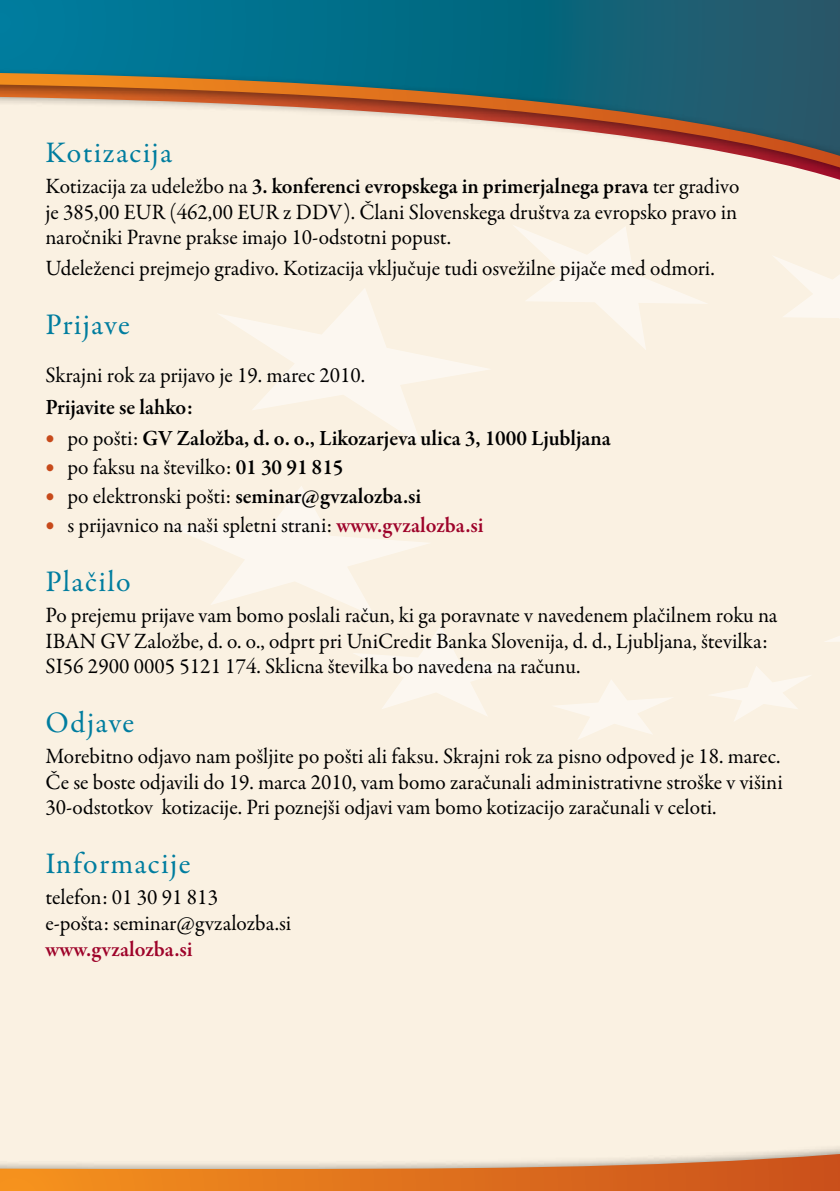
<style>
.page{position:relative;width:840px;height:1191px;background:#fff}
.page>*{position:absolute;margin:0;border:0;box-sizing:border-box;transform-origin:0 0}
.t1{font:30px "Garamond Premr Pro";letter-spacing:.05em;color:#007d9f}
.t2{font:22px/25.6px "Garamond Premr Pro";color:#000;text-align:justify}
.t3{font:600 22px "Garamond Premr Pro";color:#000}
.t4{font:600 22px "Garamond Premr Pro";color:#9e032a}
.s1{font-weight:600}
.s2{font-weight:400;color:#c74a1b}
.s3{font-weight:400}
.s4{color:#c74a1b}
.s5{font-weight:600;color:#9e032a}
</style>
<div class="page">
<div style="left:0;top:0;width:839px;height:1191px;background:#faf1e2"></div>
<svg style="left:0;top:0;width:839px;height:66px;background:#096a83"></svg>
<div style="left:0;top:66px;width:839px;height:124px;background:#000;opacity:.45"></div>
<svg style="left:0;top:73px;width:839px;height:94px"></svg>
<svg style="left:0;top:1154px;width:839px;height:37px"></svg>
<svg style="left:555px;top:680px;width:116px;height:59px"></svg>
<svg style="left:712px;top:666px;width:99px;height:55px"></svg>
<svg style="left:825px;top:636px;width:14px;height:6px"></svg>
<svg style="left:168px;top:486px;width:260px;height:130px"></svg>
<svg style="left:354px;top:626px;width:168px;height:90px"></svg>
<svg style="left:514px;top:226px;width:193px;height:123px"></svg>
<svg style="left:774px;top:256px;width:65px;height:62px"></svg>
<svg style="left:219px;top:289px;width:269px;height:155px"></svg>
<h1 class="t1" style="left:45px;top:134px;width:128px">Kotizacija</h1>
<p class="t2" style="left:45px;top:174px;width:695px">Kotizacija za udeležbo na <span class="s1">3. konferenci evropskega in primerjalnega prava</span> ter gradivo je 385,00 EUR (462,00 EUR z DDV). Člani Slovenskega društva za evropsko pravo in naročniki Pravne prakse imajo 10-odstotni popust.</p>
<p class="t2" style="left:45px;top:256px;width:670px">Udeleženci prejmejo gradivo. Kotizacija vključuje tudi osvežilne pijače med odmori.</p>
<h1 class="t1" style="left:45px;top:307px;width:86px">Prijave</h1>
<p class="t2" style="left:45px;top:363px;width:321px">Skrajni rok za prijavo je 19. marec 2010.</p>
<p class="t3" style="left:45px;top:393px;width:149px">Prijavite se lahko:</p>
<p class="t3" style="left:45px;top:425px;width:566px"><span class="s2">•</span> <span class="s3">po pošti:</span> GV Založba, d. o. o., Likozarjeva ulica 3, 1000 Ljubljana</p>
<p class="t2" style="left:45px;top:455px;width:299px"><span class="s4">•</span> po faksu na številko: <span class="s1">01 30 91 815</span></p>
<p class="t3" style="left:45px;top:483px;width:377px"><span class="s2">•</span> <span class="s3">po elektronski pošti:</span> seminar@gvzalozba.si</p>
<p class="t2" style="left:45px;top:513px;width:439px"><span class="s4">•</span> s prijavnico na naši spletni strani: <span class="s5">www.gvzalozba.si</span></p>
<h1 class="t1" style="left:45px;top:563px;width:87px">Plačilo</h1>
<p class="t2" style="left:45px;top:603px;width:733px;text-align:left">Po prejemu prijave vam bomo poslali račun, ki ga poravnate v navedenem plačilnem roku na<br>IBAN GV Založbe, d. o. o., odprt pri UniCredit Banka Slovenija, d. d., Ljubljana, številka:<br>SI56 2900 0005 5121 174. Sklicna številka bo navedena na računu.</p>
<h1 class="t1" style="left:45px;top:704px;width:90px">Odjave</h1>
<p class="t2" style="left:45px;top:744px;width:738px">Morebitno odjavo nam pošljite po pošti ali faksu. Skrajni rok za pisno odpoved je 18. marec.<br>Če se boste odjavili do 19. marca 2010, vam bomo zaračunali administrativne stroške v višini 30-odstotkov kotizacije. Pri poznejši odjavi vam bomo kotizacijo zaračunali v celoti.</p>
<h1 class="t1" style="left:45px;top:845px;width:146px">Informacije</h1>
<p class="t2" style="left:45px;top:885px;width:247px">telefon: 01 30 91 813<br>e-pošta: seminar@gvzalozba.si</p>
<p class="t4" style="left:45px;top:935px;width:149px">www.gvzalozba.si</p>
</div>
